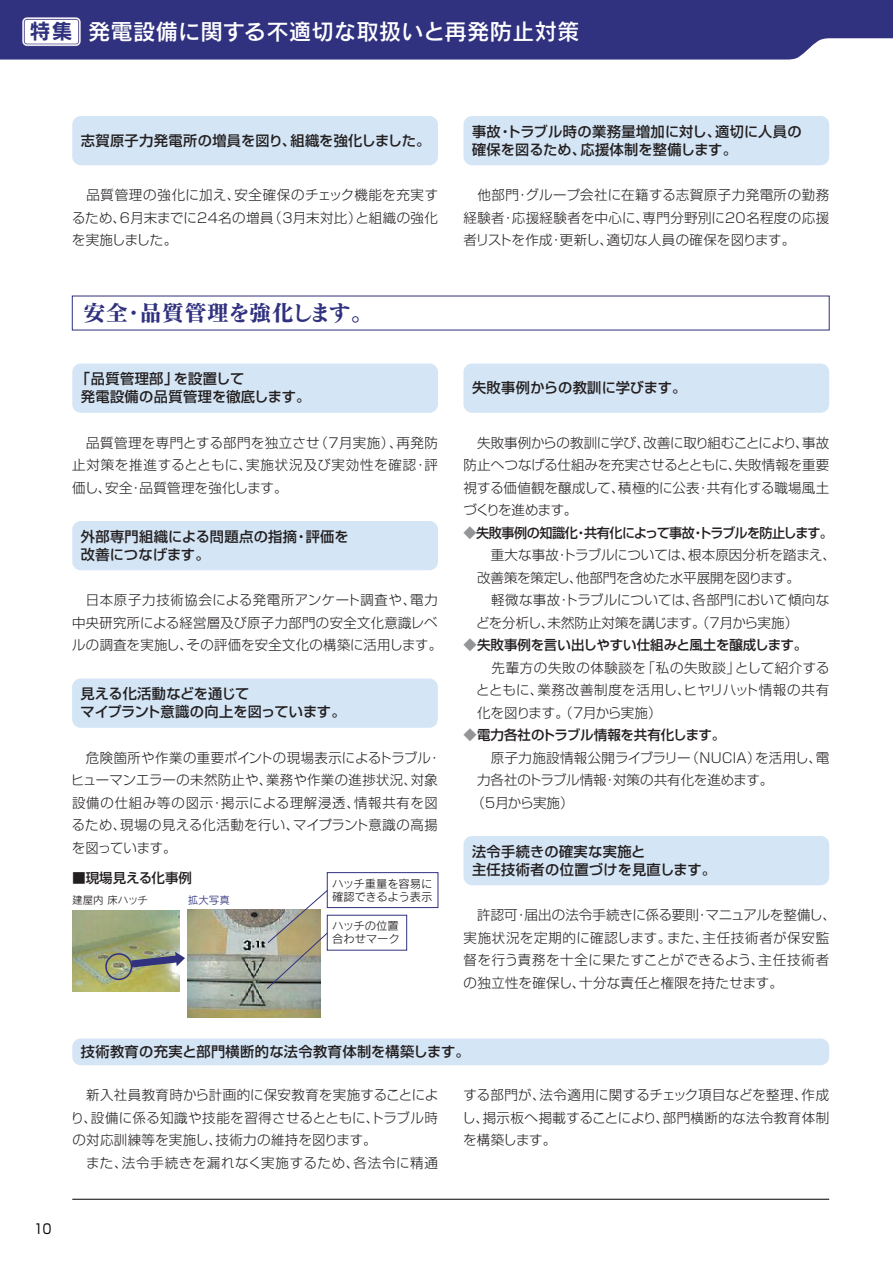
<style>
.page{position:relative;width:893px;height:1263px;background:#fff}
.page>*{position:absolute;margin:0;border:0;box-sizing:border-box;transform-origin:0 0}
.t1{font:22.5px "Rodin CID DB";color:#fff}
.t2{font:22.5px "Matisse CID B";letter-spacing:-.03em;color:#30317f}
.t3{font:500 14.25px/18px "Shin Go";letter-spacing:.025em;color:#231f20}
.t4{font:500 14.25px/18px "Shin Go";letter-spacing:-.005em;color:#231f20}
.t5{font:300 13.5px/22.5px "Shin Go";letter-spacing:.02em;color:#231f20;text-align:justify}
.t6{font:300 13.5px "Shin Go";color:#231f20}
.t7{font:300 13.5px "Shin Go";letter-spacing:.04em;color:#231f20}
.t8{font:500 13.5px "Shin Go";letter-spacing:-.035em;color:#231f20}
.t9{font:300 13.5px "Shin Go";letter-spacing:.05em;color:#231f20}
.t10{font:500 13.5px "Shin Go";letter-spacing:-.01em;color:#231f20}
.t11{font:500 13.5px "Shin Go";letter-spacing:-.015em;color:#231f20}
.t12{font:300 13.5px "Shin Go";letter-spacing:-.035em;color:#231f20}
.t13{font:500 13.5px "Shin Go";color:#231f20}
.t14{font:13.5px "Shin Go";color:#000;scale:.85 1}
.t15{font:11.4px/12.9px "Rodin CID M";color:#231f20}
.t16{font:10.5px "Rodin CID M";color:#231f20}
.t17{font:10.5px "Rodin CID M";color:#30317f}
.s1{font-family:"Rodin CID B";font-size:21px;color:#30317f}
.s2{color:#939598}
</style>
<div class="page">
<div style="left:0;top:0;width:893px;height:60px;background:#30317f"></div>
<hr style="left:72px;top:1199px;width:757px;height:1px;background:#000">
<div style="left:463px;top:836px;width:366px;height:49px;background:#d4e5f5;border-radius:9px"></div>
<div style="left:72px;top:678px;width:366px;height:50px;background:#d4e5f5;border-radius:9px"></div>
<div style="left:72px;top:363px;width:366px;height:50px;background:#d4e5f5;border-radius:9px"></div>
<div style="left:463px;top:363px;width:366px;height:50px;background:#d4e5f5;border-radius:9px"></div>
<div style="left:72px;top:521px;width:366px;height:49px;background:#d4e5f5;border-radius:9px"></div>
<div style="left:72px;top:1038px;width:757px;height:27px;background:#d4e5f5;border-radius:9px"></div>
<div style="left:327px;top:872px;width:111px;height:36px;border:1px solid #30317f"></div>
<div style="left:327px;top:915px;width:80px;height:35px;border:1px solid #30317f"></div>
<img style="left:188px;top:910px;width:132px;height:107px">
<img style="left:72px;top:910px;width:107px;height:82px">
<svg style="left:266px;top:889px;width:62px;height:100px"></svg>
<div style="left:105px;top:953px;width:27px;height:27px;border:2px solid #30317f;border-radius:50%"></div>
<svg style="left:131px;top:952px;width:54px;height:15px"></svg>
<div style="left:72px;top:116px;width:366px;height:49px;background:#d4e5f5;border-radius:9px"></div>
<div style="left:463px;top:116px;width:366px;height:49px;background:#d4e5f5;border-radius:9px"></div>
<div style="left:23px;top:18px;width:57px;height:27px;background:#fff;border-radius:4px"></div>
<div style="left:22px;top:17px;width:59px;height:30px;border:3px solid #30317f;border-radius:4px"></div>
<div style="left:22px;top:17px;width:59px;height:29px;border:2px solid #786fa2;border-radius:4px"></div>
<div style="left:22px;top:18px;width:59px;height:28px;border:1px solid #9d94bc;border-radius:4px"></div>
<div style="left:23px;top:18px;width:57px;height:28px;border:1px solid #c7c4da;border-radius:4px"></div>
<div style="left:23px;top:18px;width:57px;height:27px;border:1px solid #fff;border-radius:4px"></div>
<h1 class="t1" style="left:30px;top:17px;width:551px"><span class="s1">特集</span> 発電設備に関する不適切な取扱いと再発防止対策</h1>
<p class="t3" style="left:81px;top:131px;width:351px">志賀原子力発電所の増員を図り、組織を強化しました。</p>
<p class="t5" style="left:72px;top:183px;width:368px;text-indent:15px">品質管理の強化に加え、安全確保のチェック機能を充実するため、6月末までに24名の増員（3月末対比）と組織の強化を実施しました。</p>
<h1 class="t2" style="left:83px;top:299px;width:291px">安全・品質管理を強化します。</h1>
<p class="t3" style="left:472px;top:122px;width:331px">事故・トラブル時の業務量増加に対し、適切に人員の確保を図るため、応援体制を整備します。</p>
<p class="t5" style="left:463px;top:183px;width:367px;text-indent:14px">他部門・グループ会社に在籍する志賀原子力発電所の勤務経験者・応援経験者を中心に、専門分野別に20名程度の応援者リストを作成・更新し、適切な人員の確保を図ります。</p>
<p class="t3" style="left:81px;top:369px;width:231px;text-indent:-5px">「品質管理部」を設置して<br>発電設備の品質管理を徹底します。</p>
<p class="t3" style="left:472px;top:378px;width:216px">失敗事例からの教訓に学びます。</p>
<p class="t5" style="left:72px;top:431px;width:367px;text-indent:14px">品質管理を専門とする部門を独立させ（7月実施）、再発防止対策を推進するとともに、実施状況及び実効性を確認・評価し、安全・品質管理を強化します。</p>
<p class="t3" style="left:81px;top:527px;width:270px">外部専門組織による問題点の指摘・評価を改善につなげます。</p>
<p class="t5" style="left:72px;top:588px;width:371px;text-align:left;text-indent:14px">日本原子力技術協会による発電所アンケート調査や、電力中央研究所による経営層及び原子力部門の安全文化意識レベルの調査を実施し、その評価を安全文化の構築に活用します。</p>
<p class="t4" style="left:81px;top:684px;width:267px">見える化活動などを通じて<br>マイプラント意識の向上を図っています。</p>
<p class="t5" style="left:71px;top:746px;width:372px;text-align:left;text-indent:15px">危険箇所や作業の重要ポイントの現場表示によるトラブル・ヒューマンエラーの未然防止や、業務や作業の進捗状況、対象設備の仕組み等の図示・掲示による理解浸透、情報共有を図るため、現場の見える化活動を行い、マイプラント意識の高揚を図っています。</p>
<p class="t13" style="left:72px;top:869px;width:121px">■現場見える化事例</p>
<p class="t15" style="left:332px;top:876px;width:102px">ハッチ重量を容易に確認できるよう表示</p>
<p class="t15" style="left:332px;top:919px;width:69px">ハッチの位置合わせマーク</p>
<p class="t16" style="left:72px;top:893px;width:77px">建屋内床ハッチ</p>
<p class="t17" style="left:188px;top:893px;width:43px">拡大写真</p>
<p class="t5" style="left:463px;top:431px;width:367px;text-indent:14px">失敗事例からの教訓に学び、改善に取り組むことにより、事故防止へつなげる仕組みを充実させるとともに、失敗情報を重要視する価値観を醸成して、積極的に公表・共有化する職場風土づくりを進めます。</p>
<p class="t8" style="left:463px;top:524px;width:371px"><span class="s2">◆</span>失敗事例の知識化・共有化によって事故・トラブルを防止します。</p>
<p class="t6" style="left:491px;top:547px;width:346px">重大な事故・トラブルについては、根本原因分析を踏まえ、</p>
<p class="t6" style="left:477px;top:569px;width:325px">改善策を策定し、他部門を含めた水平展開を図ります。</p>
<p class="t5" style="left:491px;top:588px;width:339px">軽微な事故・トラブルについては、各部門において傾向な</p>
<p class="t6" style="left:476px;top:614px;width:323px">どを分析し、未然防止対策を講じます。（7月から実施）</p>
<p class="t10" style="left:463px;top:636px;width:345px"><span class="s2">◆</span>失敗事例を言い出しやすい仕組みと風土を醸成します。</p>
<p class="t7" style="left:492px;top:659px;width:340px">先輩方の失敗の体験談を「私の失敗談」として紹介する</p>
<p class="t7" style="left:476px;top:682px;width:354px">とともに、業務改善制度を活用し、ヒヤリハット情報の共有</p>
<p class="t12" style="left:477px;top:704px;width:186px">化を図ります。（7月から実施）</p>
<p class="t11" style="left:463px;top:726px;width:263px"><span class="s2">◆</span>電力各社のトラブル情報を共有化します。</p>
<p class="t5" style="left:491px;top:746px;width:340px">原子力施設情報公開ライブラリー（NUCIA）を活用し、電</p>
<p class="t6" style="left:477px;top:772px;width:298px">力各社のトラブル情報・対策の共有化を進めます。</p>
<p class="t5" style="left:471px;top:791px;width:104px">（5月から実施）</p>
<p class="t3" style="left:472px;top:842px;width:246px">法令手続きの確実な実施と<br>主任技術者の位置づけを見直します。</p>
<p class="t5" style="left:463px;top:903px;width:374px;text-align:left;text-indent:14px">許認可・届出の法令手続きに係る要則・マニュアルを整備し、実施状況を定期的に確認します。また、主任技術者が保安監督を行う責務を十全に果たすことができるよう、主任技術者の独立性を確保し、十分な責任と権限を持たせます。</p>
<p class="t3" style="left:81px;top:1042px;width:390px">技術教育の充実と部門横断的な法令教育体制を構築します。</p>
<p class="t14" style="left:34px;top:1220px;width:22px">10</p>
<p class="t5" style="left:71px;top:1083px;width:369px;text-indent:15px">新入社員教育時から計画的に保安教育を実施することにより、設備に係る知識や技能を習得させるとともに、トラブル時の対応訓練等を実施し、技術力の維持を図ります。</p>
<p class="t9" style="left:86px;top:1154px;width:353px">また、法令手続きを漏れなく実施するため、各法令に精通</p>
<p class="t5" style="left:462px;top:1083px;width:369px">する部門が、法令適用に関するチェック項目などを整理、作成し、掲示板へ掲載することにより、部門横断的な法令教育体制を構築します。</p>
</div>
